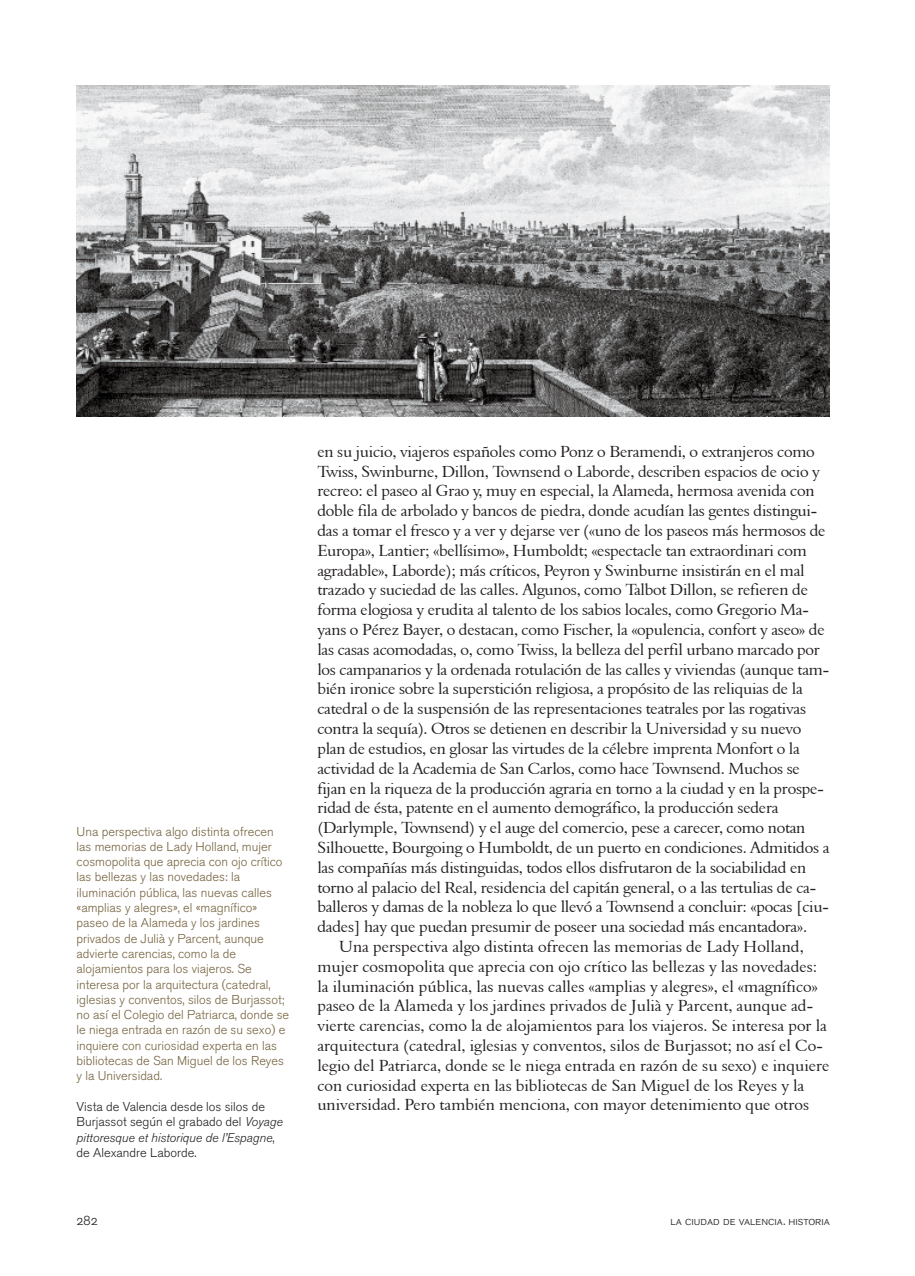
<style>
.page{position:relative;width:915px;height:1276px;background:#fff}
.page>*{position:absolute;margin:0;border:0;box-sizing:border-box;transform-origin:0 0}
.TEXTO{font:16.5px/19.8px "Aldine 401 BT Roman A";letter-spacing:-.015em;color:#231f20}
.t1{font:13.5px "Akzidenz Grotesk BQ Light SC";color:#231f20}
.DESTACADOS{font:300 12.75px/15.3px "Akzidenz Grotesk BQ";color:#766340}
.t2{font:300 12.75px/15.3px "Akzidenz Grotesk BQ";color:#231f20}
.t3{font:12px "Akzidenz Grotesk BQ Light SC";color:#231f20}
.s1{font-style:italic}
</style>
<div class="page">
<img style="left:77px;top:85px;width:752px;height:331px">
<p class="DESTACADOS" style="left:77px;top:823px;width:214px">Una perspectiva algo distinta ofrecen las memorias de Lady Holland, mujer cosmopolita que aprecia con ojo crítico las bellezas y las novedades: la iluminación pública, las nuevas calles «amplias y alegres», el «magnífico» paseo de la Alameda y los jardines privados de Julià y Parcent, aunque advierte carencias, como la de alojamientos para los viajeros. Se interesa por la arquitectura (catedral, iglesias y conventos, silos de Burjassot; no así el Colegio del Patriarca, donde se le niega entrada en razón de su sexo) e inquiere con curiosidad experta en las bibliotecas de San Miguel de los Reyes y la Universidad.</p>
<p class="t2" style="left:77px;top:1099px;width:208px">Vista de Valencia desde los silos de Burjassot según el grabado del <span class="s1">Voyage pittoresque et historique de l’Espagne</span>, de Alexandre Laborde.</p>
<p class="TEXTO" style="left:317px;top:441px;width:513px">en su juicio, viajeros españoles como Ponz o Beramendi, o extranjeros como Twiss, Swinburne, Dillon, Townsend o Laborde, describen espacios de ocio y recreo: el paseo al Grao y, muy en especial, la Alameda, hermosa avenida con doble fila de arbolado y bancos de piedra, donde acudían las gentes distingui&shy;das a tomar el fresco y a ver y dejarse ver («uno de los paseos más hermosos de Europa», Lantier; «bellísimo», Humboldt; «espectacle tan extraordinari com agradable», Laborde); más críticos, Peyron y Swinburne insistirán en el mal trazado y suciedad de las calles. Algunos, como Talbot Dillon, se refieren de forma elogiosa y erudita al talento de los sabios locales, como Gregorio Ma&shy;yans o Pérez Bayer, o destacan, como Fischer, la «opulencia, confort y aseo» de las casas acomodadas, o, como Twiss, la belleza del perfil urbano marcado por los campanarios y la ordenada rotulación de las calles y viviendas (aunque tam&shy;bién ironice sobre la superstición religiosa, a propósito de las reliquias de la catedral o de la suspensión de las representaciones teatrales por las rogativas contra la sequía). Otros se detienen en describir la Universidad y su nuevo plan de estudios, en glosar las virtudes de la célebre imprenta Monfort o la actividad de la Academia de San Carlos, como hace Townsend. Muchos se fijan en la riqueza de la producción agraria en torno a la ciudad y en la prospe&shy;ridad de ésta, patente en el aumento demográfico, la producción sedera (Darlymple, Townsend) y el auge del comercio, pese a carecer, como notan Silhouette, Bourgoing o Humboldt, de un puerto en condiciones. Admitidos a las compañías más distinguidas, todos ellos disfrutaron de la sociabilidad en torno al palacio del Real, residencia del capitán general, o a las tertulias de ca&shy;balleros y damas de la nobleza lo que llevó a Townsend a concluir: «pocas [ciu&shy;dades] hay que puedan presumir de poseer una sociedad más encantadora».</p>
<p class="TEXTO" style="left:317px;top:936px;width:513px;text-indent:21px">Una perspectiva algo distinta ofrecen las memorias de Lady Holland, mujer cosmopolita que aprecia con ojo crítico las bellezas y las novedades: la iluminación pública, las nuevas calles «amplias y alegres», el «magnífico» paseo de la Alameda y los jardines privados de Julià y Parcent, aunque ad&shy;vierte carencias, como la de alojamientos para los viajeros. Se interesa por la arquitectura (catedral, iglesias y conventos, silos de Burjassot; no así el Co&shy;legio del Patriarca, donde se le niega entrada en razón de su sexo) e inquiere con curiosidad experta en las bibliotecas de San Miguel de los Reyes y la universidad. Pero también menciona, con mayor detenimiento que otros</p>
<p class="t1" style="left:77px;top:1212px;width:23px">282</p>
<p class="t3" style="left:670px;top:1213px;width:161px">la ciudad de valencia. historia</p>
</div>
